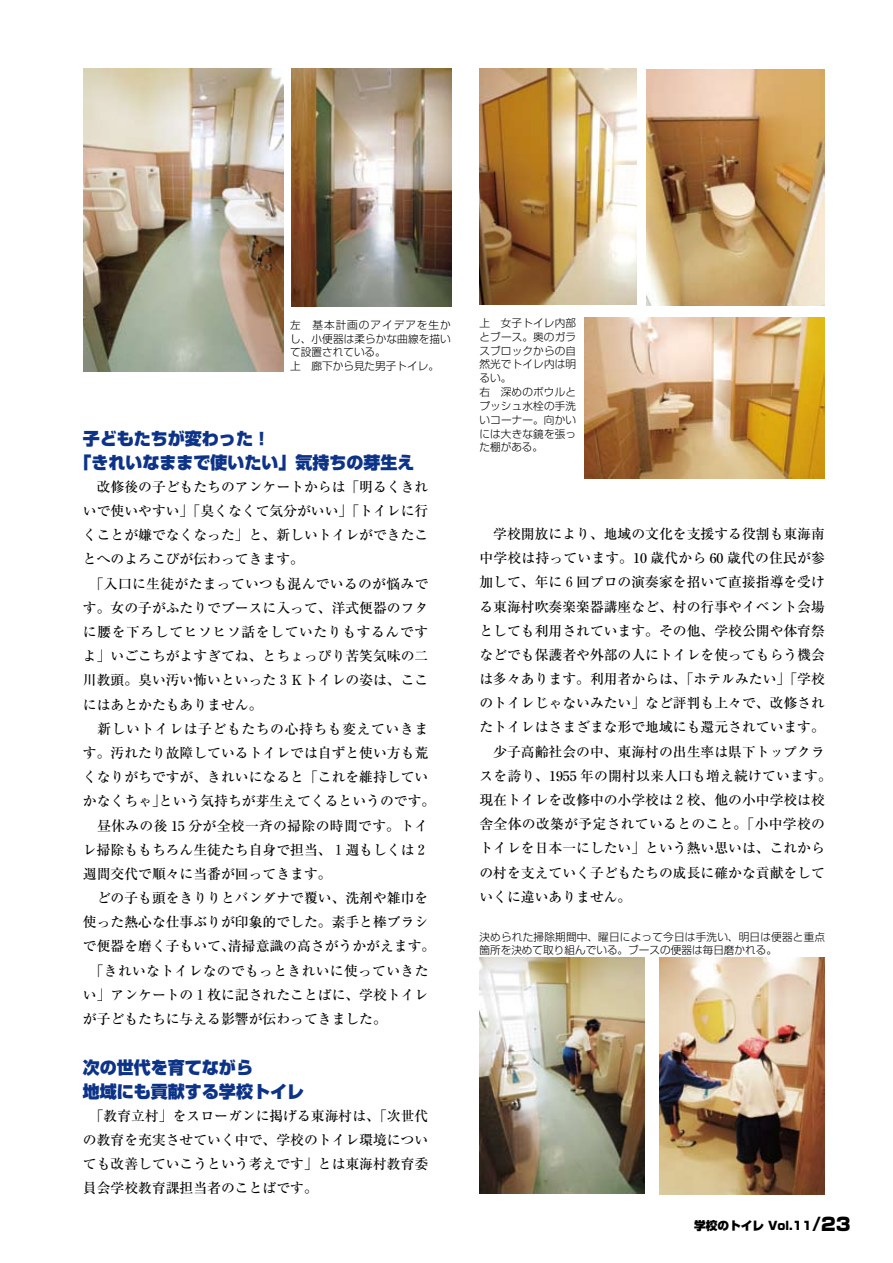
<style>
.page{position:relative;width:893px;height:1263px;background:#fff}
.page>*{position:absolute;margin:0;border:0;box-sizing:border-box;transform-origin:0 0}
.t1{font:900 16.95px/24.2px "Shin Go";color:#0c3388}
.t2{font:500 13.8px/24.2px "Ryumin";color:#000}
.t3{font:900 11.7px "Shin Go";color:#000}
.t4{font:300 10.65px/13.8px "Shin Go";letter-spacing:.01em;color:#000}
.s1{font-weight:700;font-size:18px}
.s2{font-size:18px}
</style>
<div class="page">
<img style="left:585px;top:317px;width:240px;height:161px">
<img style="left:84px;top:69px;width:199px;height:302px">
<img style="left:659px;top:958px;width:166px;height:237px">
<img style="left:292px;top:68px;width:159px;height:238px">
<img style="left:479px;top:68px;width:158px;height:237px">
<img style="left:647px;top:70px;width:178px;height:236px">
<img style="left:479px;top:958px;width:166px;height:235px">
<p class="t4" style="left:290px;top:317px;width:162px">左　基本計画のアイデアを生かし、小便器は柔らかな曲線を描いて設置されている。<br>上　廊下から見た男子トイレ。</p>
<p class="t4" style="left:479px;top:316px;width:98px">上　女子トイレ内部とブース。奥のガラスブロックからの自然光でトイレ内は明るい。<br>右　深めのボウルとプッシュ水栓の手洗いコーナー。向かいには大きな鏡を張った棚がある。</p>
<p class="t1" style="left:74px;top:425px;width:342px;text-indent:9px">子どもたちが変わった！<br>「きれいなままで使いたい」気持ちの芽生え</p>
<p class="t2" style="left:83px;top:474px;width:354px">　改修後の子どもたちのアンケートからは「明るくきれいで使いやすい」「臭くなくて気分がいい」「トイレに行くことが嫌でなくなった」と、新しいトイレができたことへのよろこびが伝わってきます。<br>　「入口に生徒がたまっていつも混んでいるのが悩みです。女の子がふたりでブースに入って、洋式便器のフタに腰を下ろしてヒソヒソ話をしていたりもするんですよ」いごこちがよすぎてね、とちょっぴり苦笑気味の二川教頭。臭い汚い怖いといった３Ｋトイレの姿は、ここにはあとかたもありません。<br>　新しいトイレは子どもたちの心持ちも変えていきます。汚れたり故障しているトイレでは自ずと使い方も荒くなりがちですが、きれいになると「これを維持していかなくちゃ」という気持ちが芽生えてくるというのです。　昼休みの後 15 分が全校一斉の掃除の時間です。トイレ掃除ももちろん生徒たち自身で担当、１週もしくは２週間交代で順々に当番が回ってきます。<br>　どの子も頭をきりりとバンダナで覆い、洗剤や雑巾を使った熱心な仕事ぶりが印象的でした。素手と棒ブラシで便器を磨く子もいて、清掃意識の高さがうかがえます。　「きれいなトイレなのでもっときれいに使っていきたい」アンケートの１枚に記されたことばに、学校トイレが子どもたちに与える影響が伝わってきました。</p>
<p class="t1" style="left:83px;top:1054px;width:223px">次の世代を育てながら<br>地域にも貢献する学校トイレ</p>
<p class="t2" style="left:83px;top:1103px;width:347px;text-align:justify">　「教育立村」をスローガンに掲げる東海村は、「次世代の教育を充実させていく中で、学校のトイレ環境についても改善していこうという考えです」とは東海村教育委員会学校教育課担当者のことばです。</p>
<p class="t2" style="left:479px;top:521px;width:354px">　学校開放により、地域の文化を支援する役割も東海南中学校は持っています。10 歳代から 60 歳代の住民が参加して、年に６回プロの演奏家を招いて直接指導を受ける東海村吹奏楽楽器講座など、村の行事やイベント会場としても利用されています。その他、学校公開や体育祭などでも保護者や外部の人にトイレを使ってもらう機会は多々あります。利用者からは、「ホテルみたい」「学校のトイレじゃないみたい」など評判も上々で、改修されたトイレはさまざまな形で地域にも還元されています。　少子高齢社会の中、東海村の出生率は県下トップクラスを誇り、1955 年の開村以来人口も増え続けています。現在トイレを改修中の小学校は２校、他の小中学校は校舎全体の改築が予定されているとのこと。「小中学校のトイレを日本一にしたい」という熱い思いは、これからの村を支えていく子どもたちの成長に確かな貢献をしていくに違いありません。</p>
<p class="t4" style="left:479px;top:929px;width:347px">決められた掃除期間中、曜日によって今日は手洗い、明日は便器と重点箇所を決めて取り組んでいる。ブースの便器は毎日磨かれる。</p>
<p class="t3" style="left:694px;top:1217px;width:158px">学校のトイレ Vol.11<span class="s1">/</span><span class="s2">23</span></p>
</div>
